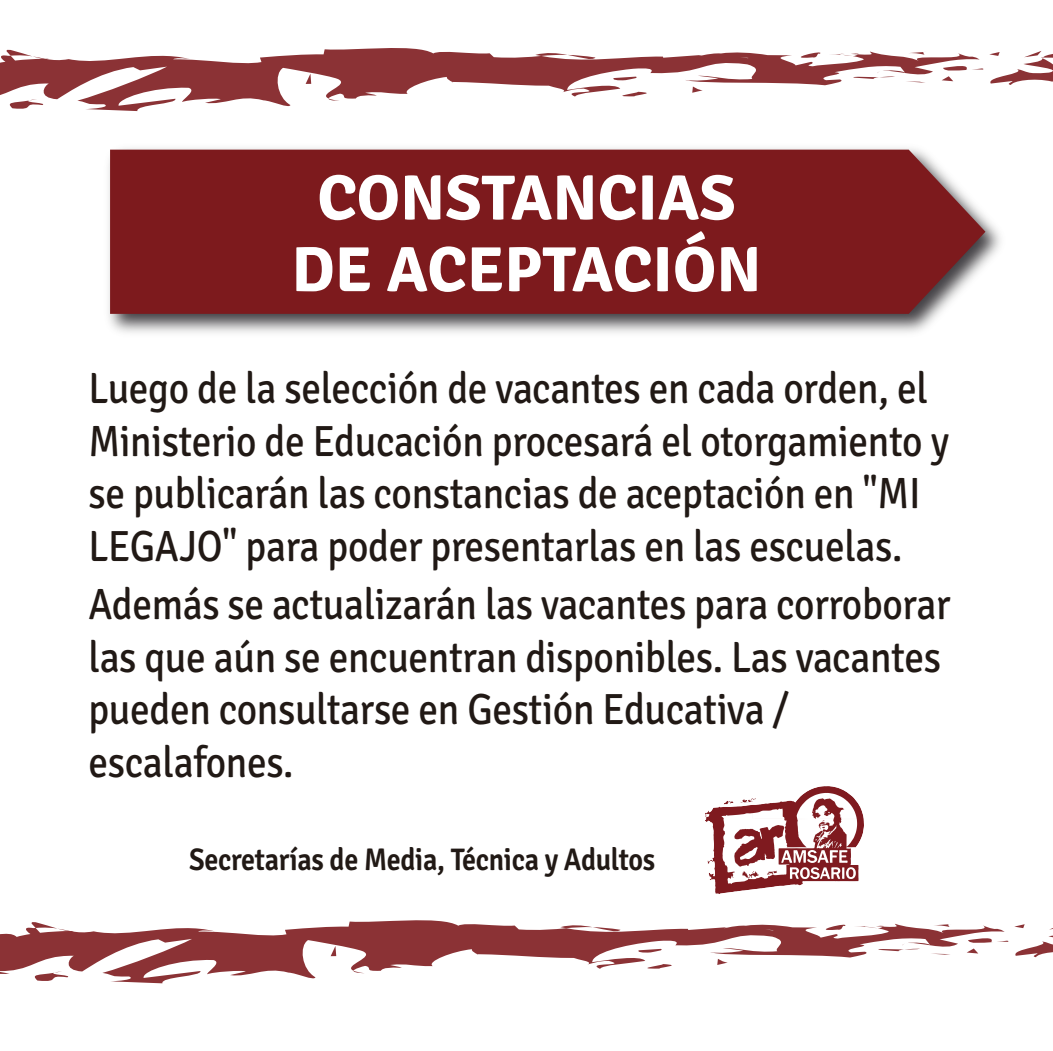
<style>
.page{position:relative;width:1053px;height:1051px;background:#fff}
.page>*{position:absolute;margin:0;border:0;box-sizing:border-box;transform-origin:0 0}
.t1{font:700 63.75px/71.6px "Signika";color:#fff;text-align:center}
.t2{font:43.75px/52.5px "Signika";letter-spacing:-.01em;color:#211915;scale:.9 1}
.t3{font:600 31.25px "Signika";letter-spacing:-.01em;color:#211915;scale:.9 1}
</style>
<div class="page">
<img style="left:108px;top:148px;width:893px;height:185px">
<div style="left:110px;top:150px;width:875px;height:164px;background:#7d1a1d"></div>
<img style="left:705px;top:786px;width:158px;height:107px">
<svg style="left:0;top:48px;width:941px;height:64px"></svg>
<svg style="left:328px;top:98px;width:12px;height:3px"></svg>
<svg style="left:908px;top:52px;width:18px;height:3px"></svg>
<svg style="left:779px;top:49px;width:80px;height:11px"></svg>
<svg style="left:941px;top:51px;width:111px;height:34px"></svg>
<svg style="left:852px;top:71px;width:43px;height:8px"></svg>
<svg style="left:905px;top:81px;width:20px;height:2px"></svg>
<svg style="left:611px;top:77px;width:28px;height:4px"></svg>
<svg style="left:692px;top:86px;width:10px;height:7px"></svg>
<svg style="left:606px;top:92px;width:52px;height:5px"></svg>
<svg style="left:305px;top:74px;width:6px;height:10px"></svg>
<svg style="left:5px;top:99px;width:43px;height:12px"></svg>
<svg style="left:0;top:920px;width:966px;height:64px"></svg>
<svg style="left:353px;top:970px;width:12px;height:3px"></svg>
<svg style="left:933px;top:924px;width:18px;height:3px"></svg>
<svg style="left:804px;top:920px;width:80px;height:12px"></svg>
<svg style="left:966px;top:924px;width:86px;height:33px"></svg>
<svg style="left:877px;top:943px;width:43px;height:8px"></svg>
<svg style="left:930px;top:953px;width:20px;height:2px"></svg>
<svg style="left:636px;top:948px;width:28px;height:5px"></svg>
<svg style="left:717px;top:958px;width:10px;height:7px"></svg>
<svg style="left:631px;top:964px;width:52px;height:5px"></svg>
<svg style="left:330px;top:945px;width:6px;height:11px"></svg>
<svg style="left:30px;top:971px;width:43px;height:12px"></svg>
<h1 class="t1" style="left:291px;top:163px;width:471px">CONSTANCIAS<br>DE ACEPTACIÓN</h1>
<p class="t2" style="left:88px;top:363px;width:957px">Luego de la selección de vacantes en cada orden, el Ministerio de Educación procesará el otorgamiento y se publicarán las constancias de aceptación en "MI LEGAJO" para poder presentarlas en las escuelas.</p>
<p class="t2" style="left:88px;top:579px;width:959px">Además se actualizarán las vacantes para corroborar las que aún se encuentran disponibles. Las vacantes pueden consultarse en Gestión Educativa / escalafones.</p>
<p class="t3" style="left:189px;top:841px;width:519px">Secretarías de Media, Técnica y Adultos</p>
</div>
